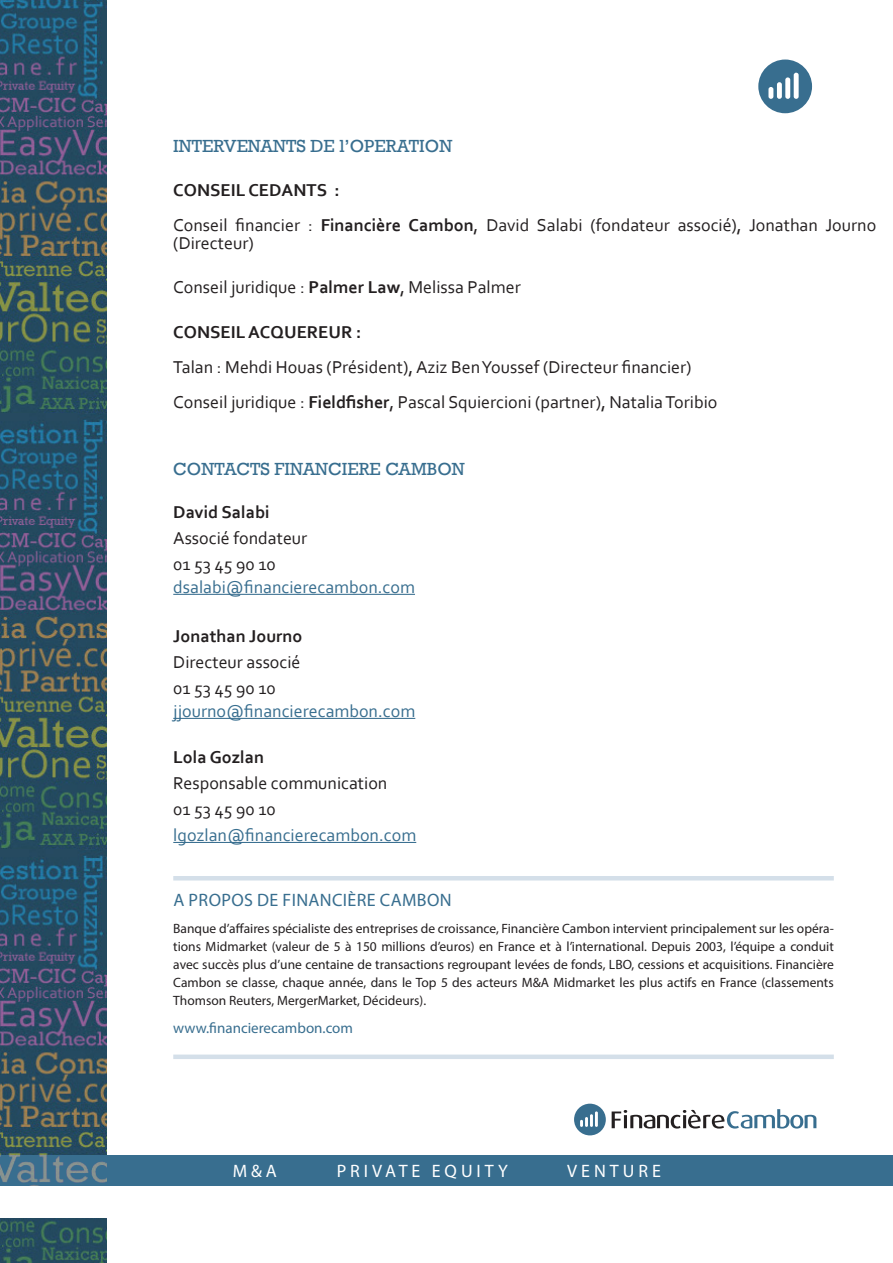
<style>
.page{position:relative;width:893px;height:1263px;background:#fff}
.page>*{position:absolute;margin:0;border:0;box-sizing:border-box;transform-origin:0 0}
.COURANT{font:18px/18px "Corbel";color:#231f20}
.COURANT-2{font:18px "Corbel";color:#386e8f}
.COURANT-3{font:700 18px "Corbel";color:#231f20}
.COURANT-4{font:18px "Rockwell";color:#386e8f}
.INTER{font:18px "Myriad Pro";letter-spacing:.02em;color:#386e8f}
.t1{font:18px "Myriad Pro";letter-spacing:.22em;color:#fff}
.COURANT-5{font:15px "Myriad Pro";color:#386e8f}
.COURANT-6{font:13.5px/18px "Myriad Pro";color:#231f20;text-align:justify}
.s1{font-weight:700}
</style>
<div class="page">
<img style="left:0;top:414px;width:106px;height:849px">
<svg style="left:0;top:0;width:106px;height:414px;background:#355463"></svg>
<svg style="left:758px;top:60px;width:54px;height:53px"></svg>
<div style="left:0;top:1155px;width:893px;height:31px;background:#386e8f"></div>
<div style="left:0;top:1186px;width:893px;height:31px;background:#fff"></div>
<svg style="left:574px;top:1104px;width:32px;height:31px"></svg>
<svg style="left:612px;top:1109px;width:204px;height:19px"></svg>
<hr style="left:173px;top:594px;width:242px;height:1px;background:#386e8f">
<hr style="left:173px;top:718px;width:242px;height:1px;background:#386e8f">
<hr style="left:173px;top:842px;width:243px;height:1px;background:#386e8f">
<hr style="left:173px;top:876px;width:661px;height:4px;background:#d4dfe9">
<div style="left:173px;top:1054px;width:661px;height:5px;background:#d4dfe9"></div>
<p class="COURANT-4" style="left:173px;top:135px;width:281px">INTERVENANTS DE l’OPERATION</p>
<p class="COURANT-3" style="left:173px;top:179px;width:168px">CONSEIL CEDANTS :</p>
<p class="COURANT" style="left:173px;top:216px;width:704px">Conseil financier : <span class="s1">Financière Cambon</span>, David Salabi (fondateur associé), Jonathan Journo (Directeur)</p>
<p class="COURANT" style="left:173px;top:278px;width:349px">Conseil juridique : <span class="s1">Palmer Law</span>, Melissa Palmer</p>
<p class="COURANT-3" style="left:173px;top:320px;width:190px">CONSEIL ACQUEREUR :</p>
<p class="COURANT" style="left:173px;top:357px;width:520px">Talan : Mehdi Houas (Président), Aziz Ben Youssef (Directeur financier)</p>
<p class="COURANT" style="left:173px;top:392px;width:546px">Conseil juridique : <span class="s1">Fieldfisher</span>, Pascal Squiercioni (partner), Natalia Toribio</p>
<p class="COURANT-4" style="left:173px;top:458px;width:293px">CONTACTS FINANCIERE CAMBON</p>
<p class="COURANT-3" style="left:173px;top:500px;width:98px">David Salabi</p>
<p class="COURANT" style="left:173px;top:528px;width:136px">Associé fondateur</p>
<p class="COURANT" style="left:173px;top:554px;width:104px">01 53 45 90 10</p>
<p class="COURANT-2" style="left:173px;top:576px;width:243px">dsalabi@financierecambon.com</p>
<p class="COURANT-3" style="left:173px;top:625px;width:131px">Jonathan Journo</p>
<p class="COURANT" style="left:173px;top:652px;width:129px">Directeur associé</p>
<p class="COURANT" style="left:173px;top:678px;width:104px">01 53 45 90 10</p>
<p class="COURANT-2" style="left:173px;top:700px;width:244px">jjourno@financierecambon.com</p>
<p class="COURANT-3" style="left:173px;top:746px;width:92px">Lola Gozlan</p>
<p class="COURANT" style="left:173px;top:773px;width:216px">Responsable communication</p>
<p class="COURANT" style="left:173px;top:799px;width:104px">01 53 45 90 10</p>
<p class="COURANT-2" style="left:173px;top:824px;width:244px">lgozlan@financierecambon.com</p>
<p class="INTER" style="left:173px;top:889px;width:280px">A PROPOS DE FINANCIÈRE CAMBON</p>
<p class="COURANT-6" style="left:173px;top:919px;width:662px">Banque d’affaires spécialiste des entreprises de croissance, Financière Cambon intervient principalement sur les opéra&shy;tions Midmarket (valeur de 5 à 150 millions d’euros) en France et à l’international. Depuis 2003, l’équipe a conduit avec succès plus d’une centaine de transactions regroupant levées de fonds, LBO, cessions et acquisitions. Financière Cambon se classe, chaque année, dans le Top 5 des acteurs M&amp;A Midmarket les plus actifs en France (classements Thomson Reuters, MergerMarket, Décideurs).</p>
<p class="COURANT-5" style="left:173px;top:1018px;width:181px">www.financierecambon.com</p>
<h1 class="t1" style="left:233px;top:1160px;width:45px">M&amp;A</h1>
<h1 class="t1" style="left:337px;top:1160px;width:173px">PRIVATE EQUITY</h1>
<h1 class="t1" style="left:567px;top:1160px;width:95px">VENTURE</h1>
</div>
